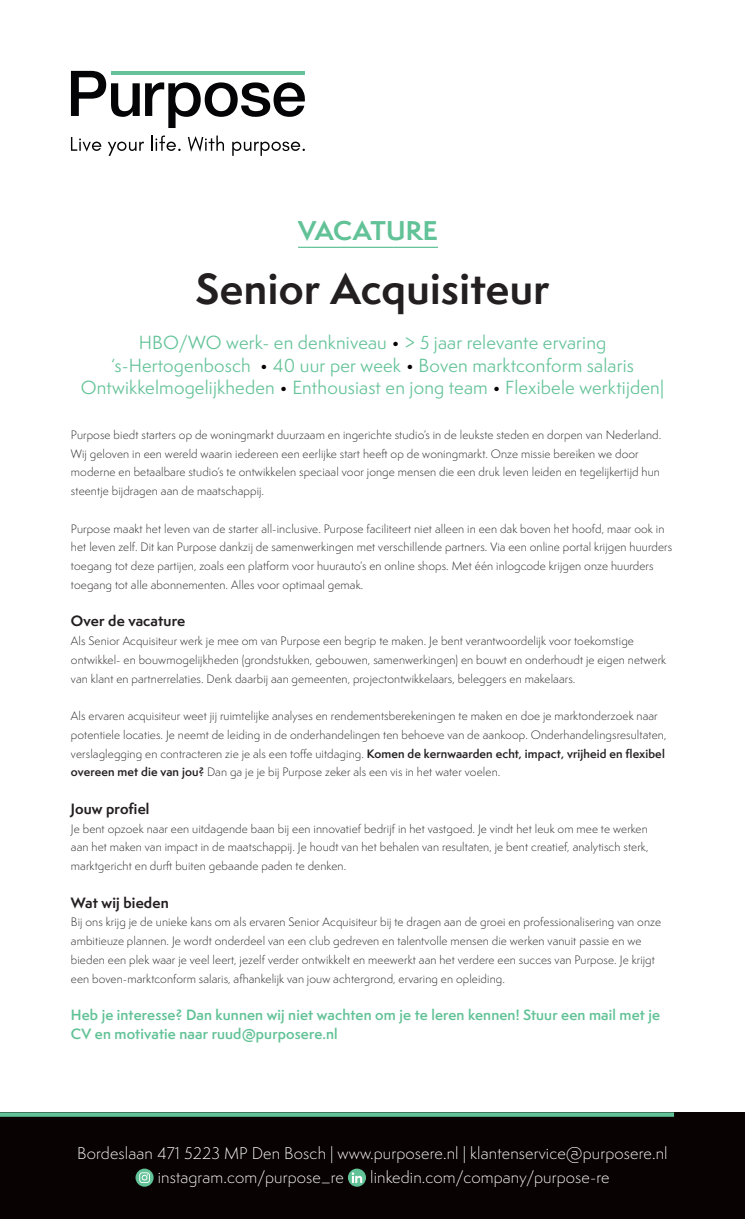
<style>
.page{position:relative;width:745px;height:1219px;background:#fff}
.page>*{position:absolute;margin:0;border:0;box-sizing:border-box;transform-origin:0 0}
.t1{font:700 40px "Semplicita Pro";letter-spacing:.01em;color:#231f20}
.t2{font:700 25px "Semplicita Pro";letter-spacing:.01em;color:#62c297}
.t3{font:17.5px/22.5px "Semplicita Pro";letter-spacing:.01em;color:#62c297;text-align:center}
.t4{font:300 15.62px/23.8px "Semplicita Pro";letter-spacing:.01em;color:#fff}
.t5{font:300 15px/23.8px "Semplicita Pro";color:#fff}
.t6{font:600 13.75px/18.8px "Semplicita Pro";letter-spacing:.01em;color:#62c297}
.t7{font:700 13.75px "Semplicita Pro";letter-spacing:.01em;color:#231f20}
.t8{font:300 11.25px/18.8px "Semplicita Pro";letter-spacing:.01em;color:#231f20}
.s1{color:#080302}
.s2{font-weight:600}
</style>
<div class="page">
<svg style="left:71px;top:71px;width:234px;height:57px"></svg>
<svg style="left:71px;top:137px;width:30px;height:15px"></svg>
<svg style="left:108px;top:142px;width:36px;height:14px"></svg>
<svg style="left:151px;top:136px;width:29px;height:15px"></svg>
<svg style="left:188px;top:136px;width:36px;height:16px"></svg>
<svg style="left:232px;top:142px;width:73px;height:14px"></svg>
<div style="left:0;top:1112px;width:744px;height:107px;background:#080302"></div>
<div style="left:0;top:1112px;width:673px;height:5px;background:#62c297"></div>
<div style="left:135px;top:1169px;width:18px;height:18px;background:#62c297;border-radius:50%"></div>
<svg style="left:139px;top:1172px;width:11px;height:11px"></svg>
<svg style="left:140px;top:1173px;width:9px;height:9px"></svg>
<svg style="left:142px;top:1174px;width:6px;height:6px"></svg>
<svg style="left:347px;top:1169px;width:19px;height:18px"></svg>
<svg style="left:351px;top:1172px;width:12px;height:11px"></svg>
<hr style="left:298px;top:247px;width:139px;height:1px;background:#62c297">
<h2 class="t2" style="left:298px;top:212px;width:141px">VACATURE</h2>
<h1 class="t1" style="left:195px;top:259px;width:355px">Senior Acquisiteur</h1>
<h3 class="t3" style="left:81px;top:331px;width:584px">HBO/WO werk- en denkniveau <span class="s1">•</span> &gt; 5 jaar relevante ervaring ‘s-Hertogenbosch <span class="s1">•</span> 40 uur per week <span class="s1">•</span> Boven marktconform salaris<br>Ontwikkelmogelijkheden <span class="s1">•</span> Enthousiast en jong team <span class="s1">•</span> Flexibele werktijden|</h3>
<p class="t8" style="left:71px;top:425px;width:591px">Purpose biedt starters op de woningmarkt duurzaam en ingerichte studio’s in de leukste steden en dorpen van Nederland.<br>Wij geloven in een wereld waarin iedereen een eerlijke start heeft op de woningmarkt. Onze missie bereiken we door moderne en betaalbare studio’s te ontwikkelen speciaal voor jonge mensen die een druk leven leiden en tegelijkertijd hun steentje bijdragen aan de maatschappij.</p>
<p class="t8" style="left:71px;top:519px;width:602px">Purpose maakt het leven van de starter all-inclusive. Purpose faciliteert niet alleen in een dak boven het hoofd, maar ook in het leven zelf. Dit kan Purpose dankzij de samenwerkingen met verschillende partners. Via een online portal krijgen huurders toegang tot deze partijen, zoals een platform voor huurauto’s en online shops. Met één inlogcode krijgen onze huurders toegang tot alle abonnementen. Alles voor optimaal gemak.</p>
<p class="t7" style="left:71px;top:611px;width:116px">Over de vacature</p>
<p class="t8" style="left:71px;top:631px;width:596px">Als Senior Acquisiteur werk je mee om van Purpose een begrip te maken. Je bent verantwoordelijk voor toekomstige ontwikkel- en bouwmogelijkheden (grondstukken, gebouwen, samenwerkingen) en bouwt en onderhoudt je eigen netwerk van klant en partnerrelaties. Denk daarbij aan gemeenten, projectontwikkelaars, beleggers en makelaars.</p>
<p class="t8" style="left:71px;top:706px;width:596px">Als ervaren acquisiteur weet jij ruimtelijke analyses en rendementsberekeningen te maken en doe je marktonderzoek naar potentiele locaties. Je neemt de leiding in de onderhandelingen ten behoeve van de aankoop. Onderhandelingsresultaten, verslaglegging en contracteren zie je als een toffe uitdaging. <span class="s2">Komen de kernwaarden echt, impact, vrijheid en flexibel overeen met die van jou?</span> Dan ga je je bij Purpose zeker als een vis in het water voelen.</p>
<p class="t7" style="left:71px;top:798px;width:80px">Jouw profiel</p>
<p class="t8" style="left:71px;top:819px;width:578px;text-align:justify">Je bent opzoek naar een uitdagende baan bij een innovatief bedrijf in het vastgoed. Je vindt het leuk om mee te werken aan het maken van impact in de maatschappij. Je houdt van het behalen van resultaten, je bent creatief, analytisch sterk, marktgericht en durft buiten gebaande paden te denken.</p>
<p class="t7" style="left:71px;top:892px;width:99px">Wat wij bieden</p>
<p class="t8" style="left:71px;top:913px;width:591px">Bij ons krijg je de unieke kans om als ervaren Senior Acquisiteur bij te dragen aan de groei en professionalisering van onze ambitieuze plannen. Je wordt onderdeel van een club gedreven en talentvolle mensen die werken vanuit passie en we bieden een plek waar je veel leert, jezelf verder ontwikkelt en meewerkt aan het verdere een succes van Purpose. Je krijgt een boven-marktconform salaris, afhankelijk van jouw achtergrond, ervaring en opleiding.</p>
<p class="t6" style="left:71px;top:1005px;width:590px">Heb je interesse? Dan kunnen wij niet wachten om je te leren kennen! Stuur een mail met je<br>CV en motivatie naar ruud@purposere.nl</p>
<h3 class="t4" style="left:158px;top:1141px;width:511px;text-indent:-80px">Bordeslaan 471 5223 MP Den Bosch | www.purposere.nl | klantenservice@purposere.nl instagram.com/purpose_re</h3>
<h3 class="t5" style="left:170px;top:1142px;width:481px;text-indent:-76px">Bordeslaan 471 5223 MP Den Bosch | www.purposere.nl | klantenservice@purposere.nl instagram.com/purpose_re</h3>
<h3 class="t4" style="left:370px;top:1165px;width:241px">linkedin.com/company/purpose-re</h3>
<h3 class="t5" style="left:371px;top:1165px;width:227px">linkedin.com/company/purpose-re</h3>
</div>
